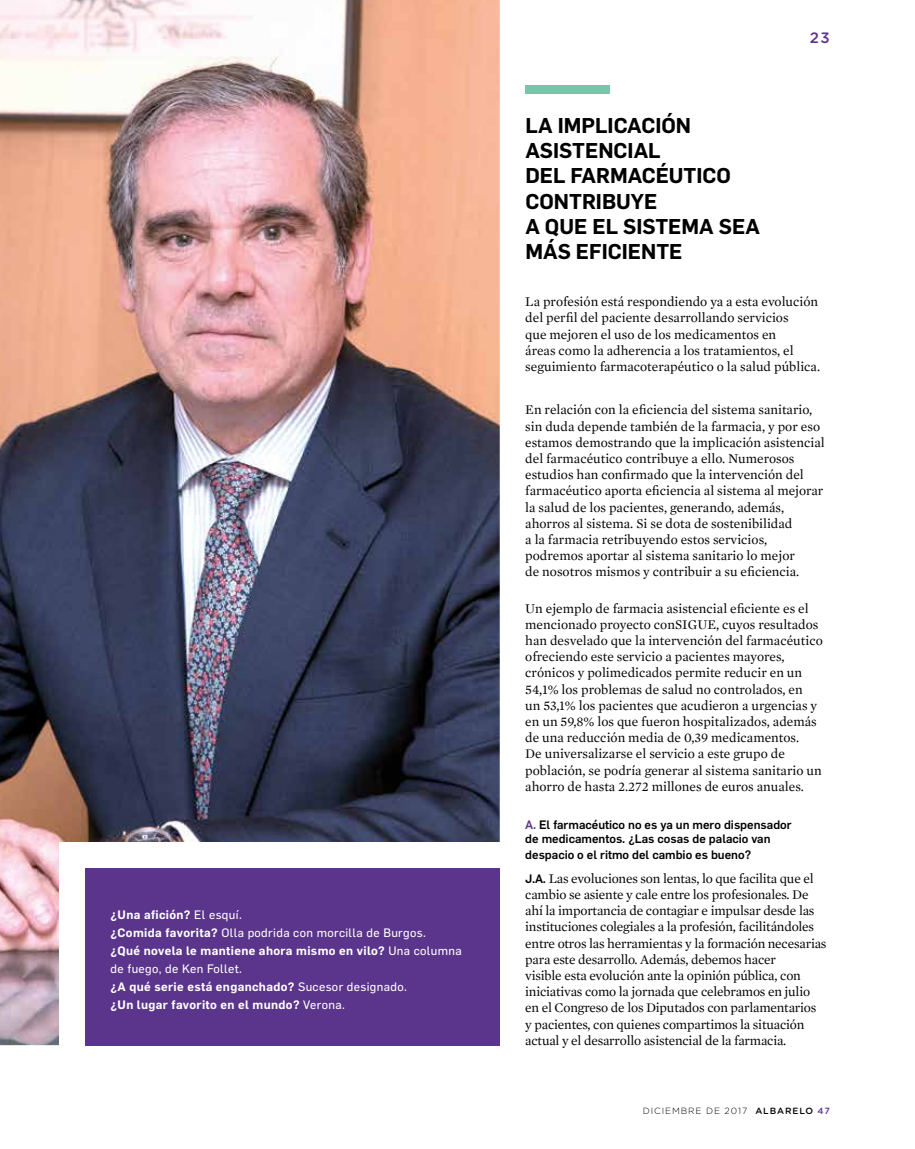
<style>
.page{position:relative;width:915px;height:1149px;background:#fff}
.page>*{position:absolute;margin:0;border:0;box-sizing:border-box;transform-origin:0 0}
.t1{font:600 21px/25.2px "Flama";color:#000}
.t2{font:500 15px "Gotham Rounded";color:#5b348b}
.t3{font:13.5px/16.2px "Mercury Text G1";color:#000}
.t4{font:600 12px/18px "Flama";letter-spacing:.03em;color:#fff}
.t5{font:500 12px/14.4px "Flama";color:#000}
.t6{font:12px "Flama Basic";letter-spacing:.03em;color:#fff}
.t7{font:300 9px "Gotham Rounded";letter-spacing:.1em;color:#000}
.s1{font-family:"Flama Basic";font-weight:400}
.s2{font-family:"Flama";font-weight:600}
.s3{color:#5b348b}
.s4{font-family:"Flama";font-weight:500;font-size:12px}
.s5{font-weight:500;color:#010202}
.s6{font-weight:500;color:#5b348b}
</style>
<div class="page">
<img style="left:0;top:0;width:499px;height:1044px">
<div style="left:60px;top:842px;width:465px;height:239px;background:#fff"></div>
<div style="left:85px;top:867px;width:414px;height:177px;background:#5b348b"></div>
<div style="left:525px;top:85px;width:84px;height:9px;background:#7cc4a9"></div>
<p class="t4" style="left:111px;top:904px;width:133px">¿Una afición? <span class="s1">El esquí.</span></p>
<p class="t6" style="left:111px;top:923px;width:317px"><span class="s2">¿Comida favorita?</span> Olla podrida con morcilla de Burgos.</p>
<p class="t4" style="left:111px;top:940px;width:352px">¿Qué novela le mantiene ahora mismo en vilo? <span class="s1">Una columna</span></p>
<p class="t6" style="left:111px;top:959px;width:133px">de fuego, de Ken Follet.</p>
<p class="t4" style="left:111px;top:976px;width:298px">¿A qué serie está enganchado? <span class="s1">Sucesor designado. </span>¿Un lugar favorito en el mundo? <span class="s1">Verona.</span></p>
<h1 class="t1" style="left:525px;top:111px;width:236px">LA IMPLICACIÓN<br>ASISTENCIAL<br>DEL FARMACÉUTICO<br>CONTRIBUYE<br>A QUE EL SISTEMA SEA<br>MÁS EFICIENTE</h1>
<p class="t2" style="left:809px;top:27px;width:21px">23</p>
<p class="t3" style="left:525px;top:293px;width:296px">La profesión está respondiendo ya a esta evolución del perfil del paciente desarrollando servicios<br>que mejoren el uso de los medicamentos en<br>áreas como la adherencia a los tratamientos, el seguimiento farmacoterapéutico o la salud pública.</p>
<p class="t3" style="left:525px;top:401px;width:301px">En relación con la eficiencia del sistema sanitario, sin duda depende también de la farmacia, y por eso estamos demostrando que la implicación asistencial del farmacéutico contribuye a ello. Numerosos estudios han confirmado que la intervención del farmacéutico aporta eficiencia al sistema al mejorar la salud de los pacientes, generando, además, ahorros al sistema. Si se dota de sostenibilidad<br>a la farmacia retribuyendo estos servicios, podremos aportar al sistema sanitario lo mejor<br>de nosotros mismos y contribuir a su eficiencia.</p>
<p class="t3" style="left:525px;top:599px;width:299px">Un ejemplo de farmacia asistencial eficiente es el mencionado proyecto conSIGUE, cuyos resultados han desvelado que la intervención del farmacéutico ofreciendo este servicio a pacientes mayores, crónicos y polimedicados permite reducir en un 54,1% los problemas de salud no controlados, en<br>un 53,1% los pacientes que acudieron a urgencias y en un 59,8% los que fueron hospitalizados, además de una reducción media de 0,39 medicamentos.<br>De universalizarse el servicio a este grupo de población, se podría generar al sistema sanitario un ahorro de hasta 2.272 millones de euros anuales.</p>
<p class="t5" style="left:525px;top:816px;width:268px"><span class="s3">A.</span> El farmacéutico no es ya un mero dispensador de medicamentos. ¿Las cosas de palacio van</p>
<p class="t5" style="left:525px;top:846px;width:227px">despacio o el ritmo del cambio es bueno?</p>
<p class="t3" style="left:525px;top:869px;width:302px"><span class="s4">J.A.</span> Las evoluciones son lentas, lo que facilita que el cambio se asiente y cale entre los profesionales. De ahí la importancia de contagiar e impulsar desde las instituciones colegiales a la profesión, facilitándoles entre otros las herramientas y la formación necesarias para este desarrollo. Además, debemos hacer<br>visible esta evolución ante la opinión pública, con iniciativas como la jornada que celebramos en julio en el Congreso de los Diputados con parlamentarios<br>y pacientes, con quienes compartimos la situación actual y el desarrollo asistencial de la farmacia.</p>
<p class="t7" style="left:642px;top:1104px;width:188px">DICIEMBRE DE 2017 <span class="s5">ALBARELO</span> <span class="s6">47</span></p>
</div>
